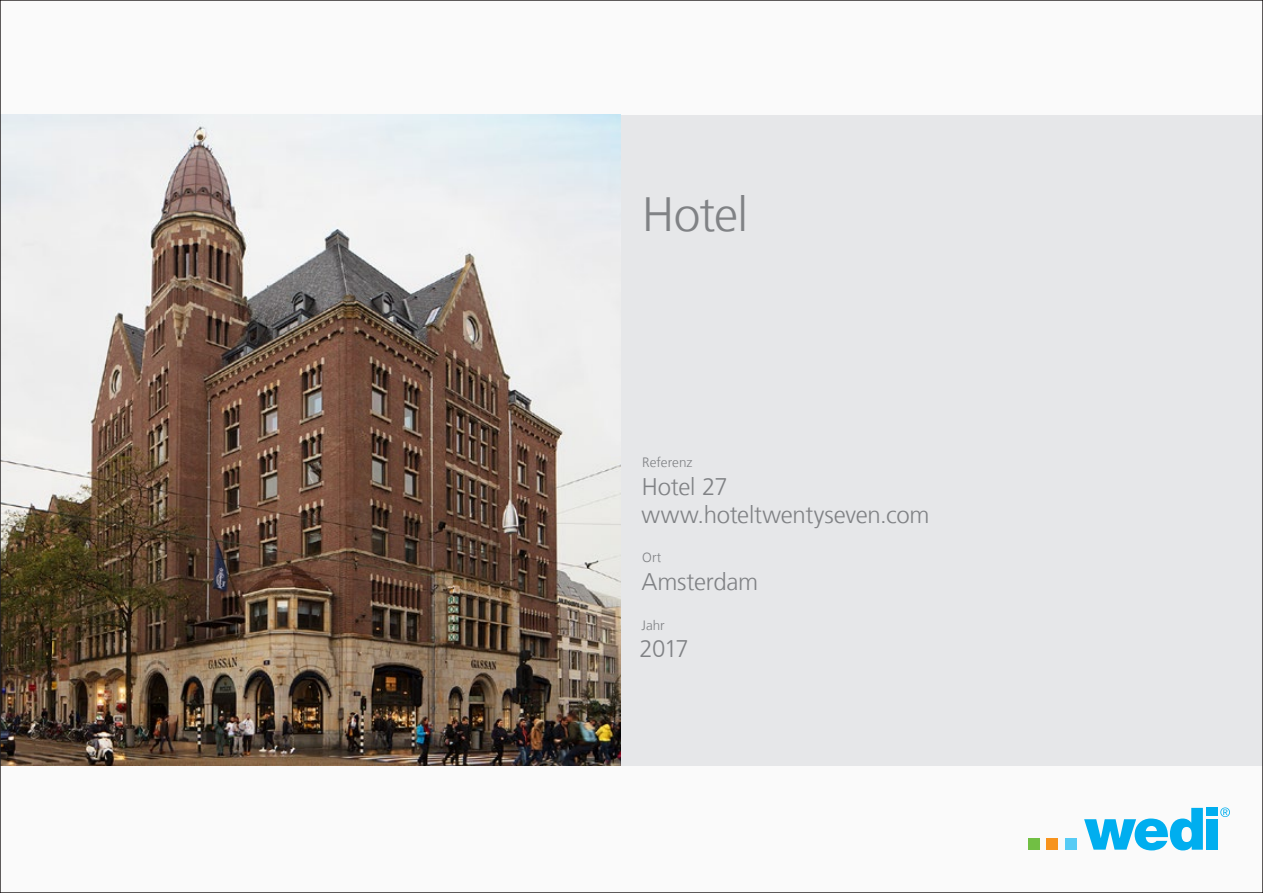
<style>
.page{position:relative;width:1263px;height:893px;background:#fafafa}
.page>*{position:absolute;margin:0;border:0;box-sizing:border-box;transform-origin:0 0}
.t1{font:300 48px "Frutiger LT";letter-spacing:-.02em;color:#808285}
.t2{font:300 24px/27.8px "Frutiger LT";letter-spacing:-.01em;color:#808285}
.t3{font:300 13.5px "Frutiger LT";color:#808285}
</style>
<div class="page">
<div style="left:1029px;top:838px;width:11px;height:12px;background:#71bf44"></div>
<div style="left:1047px;top:838px;width:11px;height:12px;background:#f7931d"></div>
<div style="left:1065px;top:838px;width:11px;height:12px;background:#56cbf5"></div>
<svg style="left:1084px;top:808px;width:119px;height:42px"></svg>
<div style="left:1206px;top:808px;width:11px;height:8px;background:#00aeef"></div>
<div style="left:1206px;top:819px;width:11px;height:31px;background:#00aeef"></div>
<svg style="left:1220px;top:807px;width:10px;height:10px"></svg>
<div style="left:0;top:115px;width:1263px;height:650px;background:#e6e7e9"></div>
<img style="left:2px;top:115px;width:619px;height:650px">
<h1 class="t1" style="left:642px;top:187px;width:107px">Hotel</h1>
<p class="t3" style="left:642px;top:455px;width:52px">Referenz</p>
<p class="t2" style="left:641px;top:473px;width:290px">Hotel 27 www.hoteltwentyseven.com</p>
<p class="t3" style="left:642px;top:550px;width:21px">Ort</p>
<p class="t2" style="left:641px;top:568px;width:118px">Amsterdam</p>
<p class="t3" style="left:641px;top:617px;width:25px">Jahr</p>
<p class="t2" style="left:639px;top:636px;width:51px">2017</p>
</div>
